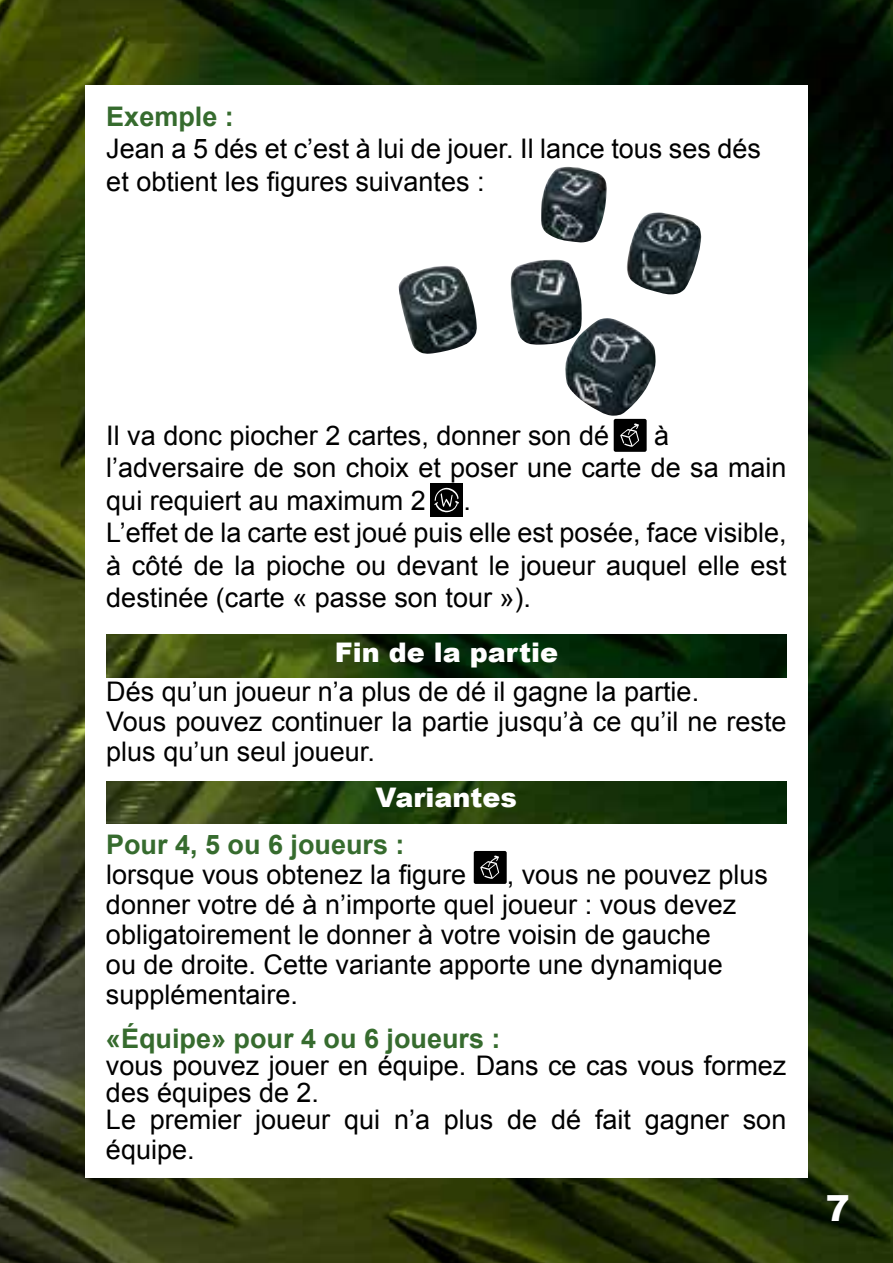
<style>
.page{position:relative;width:893px;height:1263px;background:#fff}
.page>*{position:absolute;margin:0;border:0;box-sizing:border-box;transform-origin:0 0}
.t1{font:900 36px "Arial";color:#fff}
.t2{font:27px/32.4px "Arial";color:#000}
.t3{font:700 27px "Arial";color:#366b2e}
.t4{font:900 27px "Arial";color:#fff}
</style>
<div class="page">
<img style="left:0;top:0;width:893px;height:1263px">
<div style="left:85px;top:85px;width:723px;height:1093px;background:#fff"></div>
<img style="left:106px;top:634px;width:681px;height:43px">
<img style="left:106px;top:781px;width:681px;height:43px">
<img style="left:398px;top:167px;width:304px;height:249px">
<div style="left:430px;top:483px;width:33px;height:33px;background:#000;border-radius:2px"></div>
<svg style="left:434px;top:487px;width:25px;height:26px"></svg>
<div style="left:474px;top:851px;width:33px;height:33px;background:#000;border-radius:2px"></div>
<svg style="left:480px;top:855px;width:19px;height:24px"></svg>
<div style="left:614px;top:419px;width:33px;height:33px;background:#000;border-radius:2px"></div>
<svg style="left:620px;top:423px;width:19px;height:24px"></svg>
<p class="t3" style="left:106px;top:98px;width:129px">Exemple :</p>
<p class="t2" style="left:106px;top:133px;width:656px">Jean a 5 dés et c’est à lui de jouer. Il lance tous ses dés et obtient les figures suivantes :</p>
<p class="t2" style="left:106px;top:419px;width:682px;text-indent:548px">à l’adversaire de son choix et poser une carte de sa main qui requiert au maximum 2</p>
<p class="t2" style="left:106px;top:419px;width:504px">Il va donc piocher 2 cartes, donner son dé</p>
<p class="t2" style="left:106px;top:484px;width:682px;text-indent:357px">.<br>L’effet de la carte est joué puis elle est posée, face visible, à côté de la pioche ou devant le joueur auquel elle est destinée (carte « passe son tour »).</p>
<p class="t4" style="left:335px;top:633px;width:225px">Fin de la partie</p>
<p class="t2" style="left:106px;top:677px;width:682px;line-height:30px">Dés qu’un joueur n’a plus de dé il gagne la partie.<br>Vous pouvez continuer la partie jusqu’à ce qu’il ne reste plus qu’un seul joueur.</p>
<p class="t4" style="left:375px;top:778px;width:143px">Variantes</p>
<p class="t3" style="left:106px;top:826px;width:300px">Pour 4, 5 ou 6 joueurs :</p>
<p class="t2" style="left:106px;top:858px;width:362px">lorsque vous obtenez la figure</p>
<p class="t2" style="left:106px;top:860px;width:663px;line-height:30px;text-indent:401px">, vous ne pouvez plus donner votre dé à n’importe quel joueur : vous devez obligatoirement le donner à votre voisin de gauche<br>ou de droite. Cette variante apporte une dynamique supplémentaire.</p>
<p class="t3" style="left:106px;top:1020px;width:396px">«Équipe» pour 4 ou 6 joueurs :</p>
<p class="t2" style="left:106px;top:1052px;width:682px;line-height:27px">vous pouvez jouer en équipe. Dans ce cas vous formez des équipes de 2.<br>Le premier joueur qui n’a plus de dé fait gagner son</p>
<p class="t2" style="left:106px;top:1133px;width:90px">équipe.</p>
<h1 class="t1" style="left:826px;top:1181px;width:26px">7</h1>
</div>
